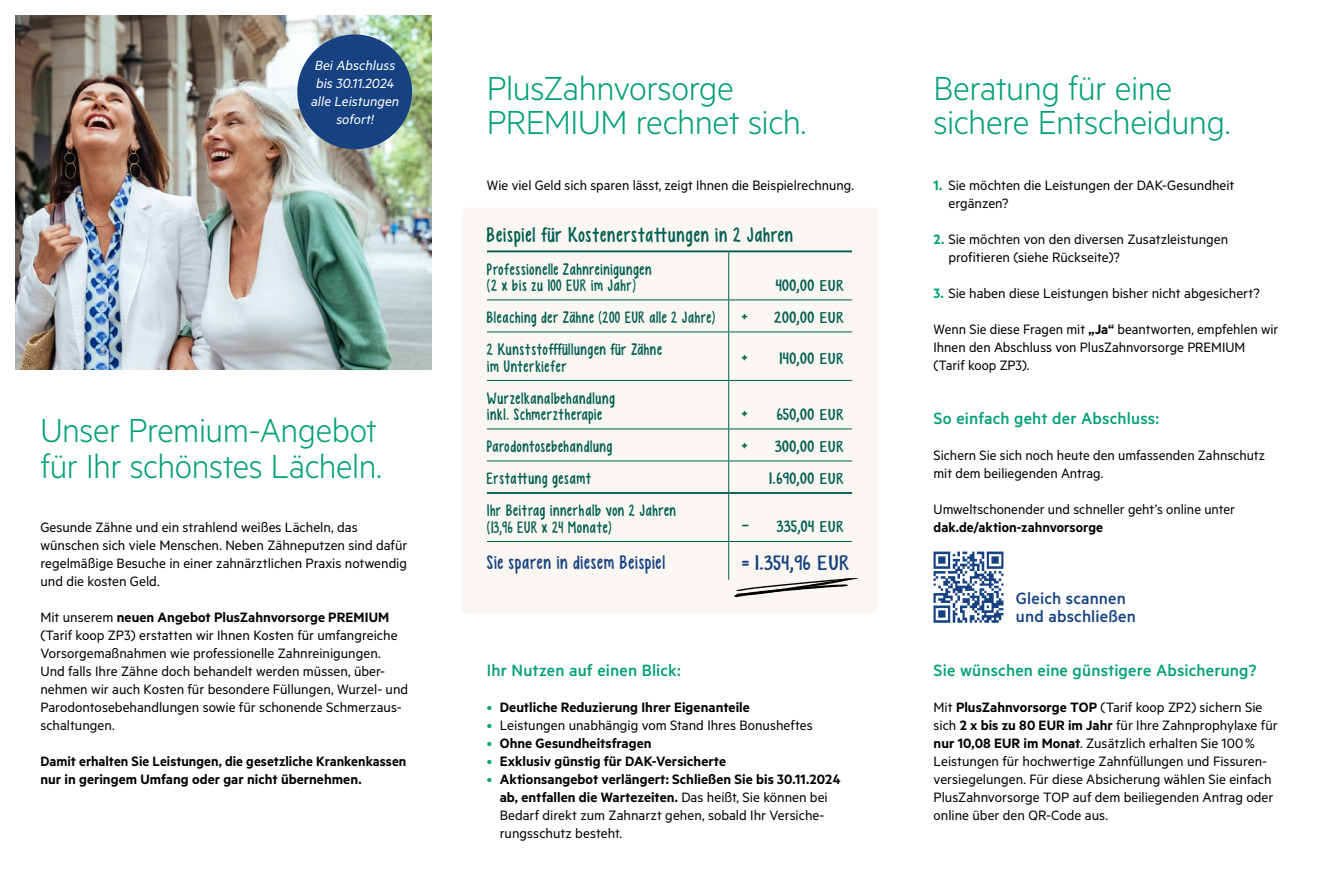
<style>
.page{position:relative;width:1327px;height:893px;background:#fff}
.page>*{position:absolute;margin:0;border:0;box-sizing:border-box;transform-origin:0 0}
.t1{font:300 37.5px/33.8px "Metric Alt";letter-spacing:-.01em;color:#00a075}
.t2{font:21px "KG Empireof Dirt";letter-spacing:.045em;color:#005e52}
.t3{font:21px "KG Empireof Dirt";letter-spacing:.025em;color:#164282}
.t4{font:19.5px "KG Empireof Dirt";letter-spacing:.04em;color:#164282}
.t5{font:500 18.3px "Metric Alt";letter-spacing:.01em;color:#00a075}
.t6{font:500 18.3px/18px "Metric Alt";letter-spacing:.01em;color:#164282}
.t7{font:16.5px/16.5px "KG Empireof Dirt";letter-spacing:.04em;color:#005e52}
.t8{font:16.5px "KG Empireof Dirt";letter-spacing:.04em;color:#005e52;scale:1.25 1}
.t9{font:15.3px/18px "Metric Alt";color:#000}
.t10{font:600 15.3px/18px "Metric Alt";letter-spacing:.005em;color:#000}
.t11{font:italic 15px/18px "Metric Alt";letter-spacing:.005em;color:#fff;text-align:center}
.s1{font-weight:600}
.s2{font-size:15.75px}
.s3{font-weight:400;color:#00a075}
.s4{color:#00a075}
.s5{font-weight:600;color:#00a075}
</style>
<div class="page">
<img style="left:15px;top:15px;width:416px;height:355px">
<div style="left:297px;top:34px;width:115px;height:115px;background:#164282;border-radius:50%"></div>
<div style="left:462px;top:208px;width:416px;height:405px;background:#faf6f1;border-radius:4px"></div>
<img style="left:933px;top:551px;width:71px;height:72px">
<svg style="left:734px;top:578px;width:123px;height:19px"></svg>
<hr style="left:487px;top:250px;width:242px;height:2px;background:#005e52">
<hr style="left:729px;top:250px;width:123px;height:2px;background:#005e52">
<hr style="left:729px;top:300px;width:123px;height:1px;background:#005e52">
<hr style="left:487px;top:492px;width:241px;height:2px;background:#005e52">
<hr style="left:729px;top:492px;width:123px;height:2px;background:#005e52">
<hr style="left:487px;top:541px;width:242px;height:1px;background:#005e52">
<hr style="left:729px;top:541px;width:123px;height:1px;background:#005e52">
<hr style="left:728px;top:252px;width:1px;height:48px;background:#005e52">
<hr style="left:487px;top:300px;width:242px;height:1px;background:#005e52">
<hr style="left:728px;top:300px;width:1px;height:32px;background:#005e52">
<hr style="left:487px;top:332px;width:242px;height:1px;background:#005e52">
<hr style="left:728px;top:332px;width:1px;height:48px;background:#005e52">
<hr style="left:487px;top:380px;width:242px;height:1px;background:#005e52">
<hr style="left:728px;top:381px;width:1px;height:48px;background:#005e52">
<hr style="left:487px;top:429px;width:242px;height:1px;background:#005e52">
<hr style="left:728px;top:429px;width:1px;height:32px;background:#005e52">
<hr style="left:487px;top:461px;width:242px;height:1px;background:#005e52">
<hr style="left:728px;top:461px;width:1px;height:32px;background:#005e52">
<hr style="left:728px;top:493px;width:1px;height:48px;background:#005e52">
<hr style="left:728px;top:542px;width:1px;height:38px;background:#005e52">
<hr style="left:729px;top:332px;width:123px;height:1px;background:#005e52">
<hr style="left:729px;top:380px;width:123px;height:1px;background:#005e52">
<hr style="left:729px;top:429px;width:123px;height:1px;background:#005e52">
<hr style="left:729px;top:461px;width:123px;height:1px;background:#005e52">
<p class="t11" style="left:311px;top:56px;width:90px">Bei Abschluss bis 30.11.2024 alle Leistungen sofort!</p>
<h1 class="t1" style="left:40px;top:410px;width:343px;line-height:36px">Unser Premium-Angebot für Ihr schönstes Lächeln.</h1>
<p class="t9" style="left:40px;top:517px;width:368px">Gesunde Zähne und ein strahlend weißes Lächeln, das wünschen sich viele Menschen. Neben Zähneputzen sind dafür regelmäßige Besuche in einer zahnärztlichen Praxis notwendig und die kosten Geld.</p>
<p class="t9" style="left:40px;top:607px;width:369px">Mit unserem <span class="s1">neuen Angebot PlusZahnvorsorge PREMIUM </span>(Tarif koop ZP3) erstatten wir Ihnen Kosten für umfangreiche Vorsorgemaßnahmen wie professionelle Zahnreinigungen.<br>Und falls Ihre Zähne doch behandelt werden müssen, über&shy;nehmen wir auch Kosten für besondere Füllungen, Wurzel- und Parodontosebehandlungen sowie für schonende Schmerzaus&shy;schaltungen.</p>
<p class="t10" style="left:40px;top:752px;width:367px">Damit erhalten Sie Leistungen, die gesetzliche Krankenkassen nur in geringem Umfang oder gar nicht übernehmen.</p>
<h1 class="t1" style="left:487px;top:70px;width:321px">PlusZahnvorsorge<br>PREMIUM rechnet sich.</h1>
<p class="t9" style="left:487px;top:175px;width:368px">Wie viel Geld sich sparen lässt, zeigt Ihnen die Beispielrechnung.</p>
<h2 class="t2" style="left:487px;top:223px;width:307px">Beispiel für Kostenerstattungen in 2 Jahren</h2>
<p class="t7" style="left:487px;top:261px;width:166px">Professionelle Zahnreinigungen (2 x bis zu 100 EUR im Jahr)</p>
<p class="t8" style="left:776px;top:276px;width:56px">400,00 <span class="s2">EUR</span></p>
<p class="t7" style="left:487px;top:310px;width:230px">Bleaching der Zähne (200 EUR alle 2 Jahre)</p>
<p class="t7" style="left:741px;top:310px;width:7px">+</p>
<p class="t8" style="left:774px;top:308px;width:57px">200,00 <span class="s2">EUR</span></p>
<p class="t7" style="left:487px;top:342px;width:176px">2 Kunststofffüllungen für Zähne im Unterkiefer</p>
<p class="t7" style="left:741px;top:350px;width:7px">+</p>
<p class="t8" style="left:779px;top:349px;width:53px">140,00 <span class="s2">EUR</span></p>
<p class="t7" style="left:487px;top:390px;width:129px">Wurzelkanalbehandlung inkl. Schmerztherapie</p>
<p class="t7" style="left:741px;top:407px;width:7px">+</p>
<p class="t8" style="left:777px;top:405px;width:55px">650,00 <span class="s2">EUR</span></p>
<p class="t7" style="left:487px;top:439px;width:127px">Parodontosebehandlung</p>
<p class="t7" style="left:741px;top:439px;width:7px">+</p>
<p class="t8" style="left:775px;top:437px;width:56px">300,00 <span class="s2">EUR</span></p>
<p class="t7" style="left:487px;top:471px;width:106px">Erstattung gesamt</p>
<p class="t8" style="left:769px;top:469px;width:61px">1.690,00 <span class="s2">EUR</span></p>
<p class="t7" style="left:487px;top:503px;width:190px">Ihr Beitrag innerhalb von 2 Jahren (13,96 EUR x 24 Monate)</p>
<p class="t8" style="left:741px;top:517px;width:83px">- 335,04 <span class="s2">EUR</span></p>
<p class="t4" style="left:487px;top:552px;width:180px">Sie sparen in diesem Beispiel</p>
<h2 class="t3" style="left:741px;top:551px;width:109px">= 1.354,96 EUR</h2>
<p class="t5" style="left:487px;top:659px;width:195px">Ihr Nutzen auf einen Blick:</p>
<p class="t10" style="left:487px;top:698px;width:264px"><span class="s3">•</span> Deutliche Reduzierung Ihrer Eigenanteile</p>
<p class="t9" style="left:487px;top:715px;width:327px"><span class="s4">•</span> Leistungen unabhängig vom Stand Ihres Bonusheftes</p>
<p class="t10" style="left:487px;top:734px;width:166px"><span class="s3">•</span> Ohne Gesundheitsfragen</p>
<p class="t10" style="left:487px;top:752px;width:241px"><span class="s3">•</span> Exklusiv günstig für DAK-Versicherte</p>
<p class="t9" style="left:500px;top:769px;width:342px;text-indent:-13px"><span class="s4">•</span> <span class="s1">Aktionsangebot verlängert: Schließen Sie bis 30.11.2024 ab, entfallen die Wartezeiten.</span> Das heißt, Sie können bei Bedarf direkt zum Zahnarzt gehen, sobald Ihr Versiche&shy;rungsschutz besteht.</p>
<h1 class="t1" style="left:933px;top:70px;width:298px">Beratung für eine sichere Entscheidung.</h1>
<p class="t9" style="left:948px;top:175px;width:287px;text-indent:-15px"><span class="s5">1.</span> Sie möchten die Leistungen der DAK-Gesundheit ergänzen?</p>
<p class="t9" style="left:948px;top:229px;width:281px;text-indent:-15px"><span class="s5">2.</span> Sie möchten von den diversen Zusatzleistungen profitieren (siehe Rückseite)?</p>
<p class="t9" style="left:933px;top:283px;width:328px"><span class="s5">3.</span> Sie haben diese Leistungen bisher nicht abgesichert?</p>
<p class="t9" style="left:933px;top:319px;width:346px">Wenn Sie diese Fragen mit <span class="s1">„Ja“</span> beantworten, empfehlen wir<br>Ihnen den Abschluss von PlusZahnvorsorge PREMIUM (Tarif koop ZP3).</p>
<p class="t5" style="left:933px;top:407px;width:227px">So einfach geht der Abschluss:</p>
<p class="t9" style="left:933px;top:445px;width:333px">Sichern Sie sich noch heute den umfassenden Zahnschutz mit dem beiliegenden Antrag.</p>
<p class="t9" style="left:933px;top:499px;width:303px">Umweltschonender und schneller geht’s online unter</p>
<p class="t10" style="left:933px;top:518px;width:171px">dak.de/aktion-zahnvorsorge</p>
<p class="t6" style="left:1016px;top:588px;width:121px">Gleich scannen und abschließen</p>
<p class="t5" style="left:933px;top:659px;width:324px">Sie wünschen eine günstigere Absicherung?</p>
<p class="t9" style="left:933px;top:697px;width:345px">Mit <span class="s1">PlusZahnvorsorge TOP</span> (Tarif koop ZP2) sichern Sie sich <span class="s1">2 x bis zu 80 EUR im Jahr</span> für Ihre Zahnprophylaxe für <span class="s1">nur 10,08 EUR im Monat</span>. Zusätzlich erhalten Sie 100% Leistungen für hochwertige Zahnfüllungen und Fissuren&shy;versiegelungen. Für diese Absicherung wählen Sie einfach PlusZahnvorsorge TOP auf dem beiliegenden Antrag oder online über den QR-Code aus.</p>
</div>
